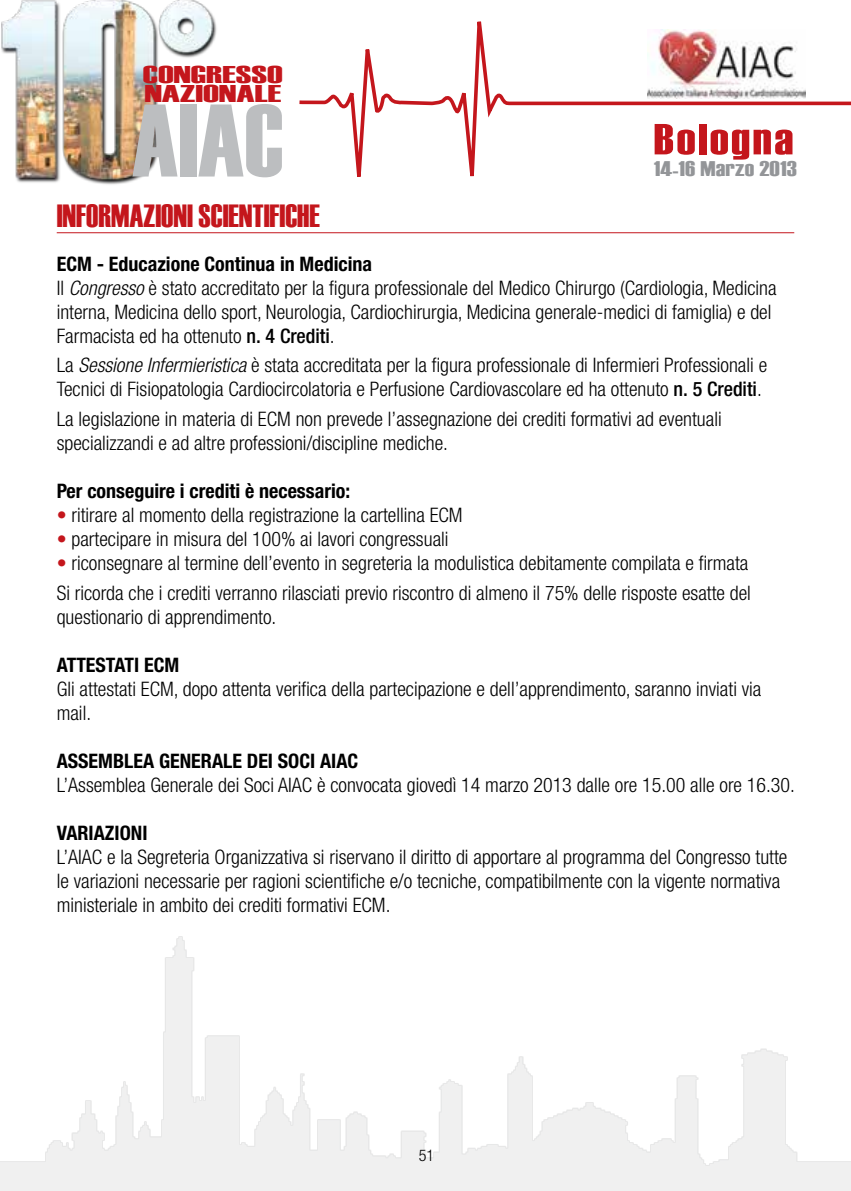
<style>
.page{position:relative;width:851px;height:1191px;background:#fff}
.page>*{position:absolute;margin:0;border:0;box-sizing:border-box;transform-origin:0 0}
.t1{font:102.8px "Haettenschweiler";color:#bcbec0}
.t2{font:43.4px "Haettenschweiler";letter-spacing:.05em;color:#c4161c;scale:1.22 1}
.t3{font:32px "Haettenschweiler";color:#c4161c}
.t4{font:24.2px/19.4px "Haettenschweiler";color:#c4161c;scale:1.69 1}
.t5{font:21.2px "Haettenschweiler";letter-spacing:.01em;color:#939598;scale:1.25 1}
.t6{font:300 condensed 20px/24px "Helvetica Neue";color:#000}
.t7{font:700 condensed 20px "Helvetica Neue";color:#000}
.t8{font:300 condensed 16px "Helvetica Neue";color:#000}
.s1{font-weight:700}
.s2{font-style:italic}
.s3{font-weight:500}
.s4{color:#c4161c}
</style>
<div class="page">
<img style="left:1px;top:0;width:216px;height:185px">
<svg style="left:299px;top:21px;width:551px;height:156px"></svg>
<img style="left:0;top:936px;width:850px;height:255px">
<hr style="left:57px;top:232px;width:737px;height:1px;background:#c4161c">
<p class="t4" style="left:143px;top:64px;width:84px">CONGRESSO<br>NAZIONALE</p>
<h1 class="t1" style="left:132px;top:82px;width:153px">AIAC</h1>
<h3 class="t3" style="left:57px;top:197px;width:264px">INFORMAZIONI SCIENTIFICHE</h3>
<h2 class="t2" style="left:653px;top:114px;width:116px">Bologna</h2>
<p class="t5" style="left:653px;top:157px;width:116px">14-16 Marzo 2013</p>
<p class="t6" style="left:57px;top:251px;width:721px"><span class="s1">ECM - Educazione Continua in Medicina<br></span>Il <span class="s2">Congresso</span> è stato accreditato per la figura professionale del Medico Chirurgo (Cardiologia, Medicina interna, Medicina dello sport, Neurologia, Cardiochirurgia, Medicina generale-medici di famiglia) e del Farmacista ed ha ottenuto <span class="s3">n. 4 Crediti</span>.</p>
<p class="t6" style="left:57px;top:353px;width:711px">La <span class="s2">Sessione Infermieristica</span> è stata accreditata per la figura professionale di Infermieri Professionali e<br>Tecnici di Fisiopatologia Cardiocircolatoria e Perfusione Cardiovascolare ed ha ottenuto <span class="s3">n. 5 Crediti</span>.</p>
<p class="t6" style="left:57px;top:407px;width:666px">La legislazione in materia di ECM non prevede l’assegnazione dei crediti formativi ad eventuali specializzandi e ad altre professioni/discipline mediche.</p>
<p class="t7" style="left:57px;top:479px;width:295px">Per conseguire i crediti è necessario:</p>
<p class="t6" style="left:57px;top:503px;width:407px"><span class="s4">•</span> ritirare al momento della registrazione la cartellina ECM</p>
<p class="t6" style="left:57px;top:527px;width:393px"><span class="s4">•</span> partecipare in misura del 100% ai lavori congressuali</p>
<p class="t6" style="left:57px;top:548px;width:695px;line-height:29.6px"><span class="s4">•</span> riconsegnare al termine dell’evento in segreteria la modulistica debitamente compilata e firmata<br>Si ricorda che i crediti verranno rilasciati previo riscontro di almeno il 75% delle risposte esatte del</p>
<p class="t6" style="left:57px;top:604px;width:221px">questionario di apprendimento.</p>
<p class="t7" style="left:57px;top:652px;width:124px">ATTESTATI ECM</p>
<p class="t6" style="left:57px;top:676px;width:706px">Gli attestati ECM, dopo attenta verifica della partecipazione e dell’apprendimento, saranno inviati via mail.</p>
<p class="t7" style="left:57px;top:748px;width:303px">ASSEMBLEA GENERALE DEI SOCI AIAC</p>
<p class="t6" style="left:57px;top:772px;width:739px">L’Assemblea Generale dei Soci AIAC è convocata giovedì 14 marzo 2013 dalle ore 15.00 alle ore 16.30.</p>
<p class="t7" style="left:57px;top:820px;width:92px">VARIAZIONI</p>
<p class="t6" style="left:57px;top:844px;width:732px">L’AIAC e la Segreteria Organizzativa si riservano il diritto di apportare al programma del Congresso tutte le variazioni necessarie per ragioni scientifiche e/o tecniche, compatibilmente con la vigente normativa ministeriale in ambito dei crediti formativi ECM.</p>
<p class="t8" style="left:419px;top:1146px;width:17px">51</p>
</div>
